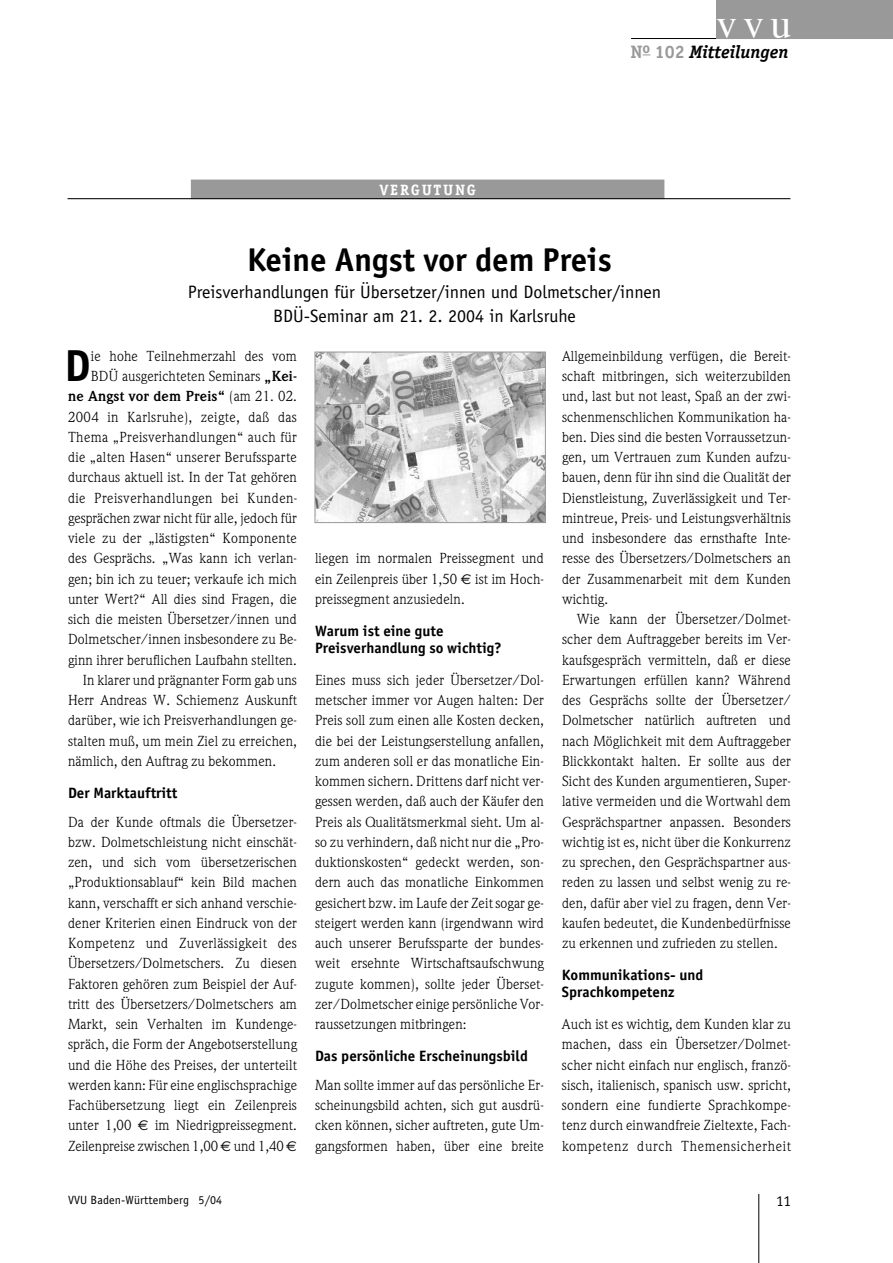
<style>
.page{position:relative;width:893px;height:1263px;background:#fff}
.page>*{position:absolute;margin:0;border:0;box-sizing:border-box;transform-origin:0 0}
.t1{font:700 45px "Officina Sans";color:#000}
.t2{font:42px "Times";color:#fff}
.t3{font:700 33px "Officina Sans";color:#000}
.t4{font:18px/24px "Officina Sans";color:#000;text-align:center}
.t5{font:italic 700 18px "Officina Serif";color:#000}
.t6{font:700 15px/16.5px "Officina Sans";color:#000}
.t7{font:700 15px "Officina Serif";letter-spacing:.11em;color:#fff}
.t8{font:15px "Officina Sans";color:#000}
.t9{font:14.25px/20.2px "Weidemann";letter-spacing:.01em;color:#000;text-align:justify}
.t10{font:14.25px "Weidemann";letter-spacing:.03em;color:#000}
.t11{font:700 14.25px "Weidemann";letter-spacing:.01em;color:#000}
.t12{font:12px "Officina Sans";letter-spacing:.01em;color:#000}
.s1{font-style:normal;color:#999}
.s2{font-weight:700}
.s3{font-weight:400}
.s4{font-family:"Euro Sans"}
</style>
<div class="page">
<hr style="left:631px;top:38px;width:262px;height:1px;background:#000">
<div style="left:716px;top:0;width:177px;height:38px;background:#999"></div>
<hr style="left:758px;top:1194px;width:1px;height:69px;background:#000">
<div style="left:191px;top:180px;width:473px;height:19px;background:#999"></div>
<hr style="left:68px;top:198px;width:722px;height:1px;background:#000">
<img style="left:317px;top:354px;width:227px;height:167px">
<div style="left:315px;top:352px;width:231px;height:171px;border:1px solid #999"></div>
<p class="t7" style="left:379px;top:184px;width:98px">VERGUTUNG</p>
<h2 class="t2" style="left:716px;top:6px;width:77px">vvu</h2>
<p class="t5" style="left:631px;top:45px;width:159px"><span class="s1">N</span><sup>o</sup> <span class="s1">102</span> Mitteilungen</p>
<h3 class="t3" style="left:247px;top:247px;width:366px">Keine Angst vor dem Preis</h3>
<p class="t4" style="left:188px;top:281px;width:475px">Preisverhandlungen für Übersetzer/innen und Dolmetscher/innen<br>BDÜ-Seminar am 21. 2. 2004 in Karlsruhe</p>
<h1 class="t1" style="left:64px;top:349px;width:28px">D</h1>
<p class="t9" style="left:91px;top:347px;width:208px">ie hohe Teilnehmerzahl des vom</p>
<p class="t9" style="left:91px;top:367px;width:208px">BDÜ ausgerichteten Seminars <span class="s2">„Kei-</span></p>
<p class="t11" style="left:68px;top:391px;width:230px">ne Angst vor dem Preis“ <span class="s3">(am 21. 02.</span></p>
<p class="t9" style="left:68px;top:408px;width:230px">2004 in Karlsruhe), zeigte, daß das</p>
<p class="t9" style="left:68px;top:428px;width:230px">Thema „Preisverhandlungen“ auch für</p>
<p class="t9" style="left:68px;top:448px;width:230px">die „alten Hasen“ unserer Berufssparte</p>
<p class="t9" style="left:68px;top:469px;width:230px">durchaus aktuell ist. In der Tat gehören</p>
<p class="t10" style="left:68px;top:492px;width:231px">die Preisverhandlungen bei Kunden -</p>
<p class="t9" style="left:68px;top:509px;width:230px">gesprächen zwar nicht für alle, jedoch für</p>
<p class="t9" style="left:68px;top:529px;width:230px">viele zu der „lästigsten“ Komponente</p>
<p class="t9" style="left:68px;top:550px;width:230px">des Gesprächs. „Was kann ich verlan-</p>
<p class="t9" style="left:68px;top:570px;width:230px">gen; bin ich zu teuer; verkaufe ich mich</p>
<p class="t9" style="left:68px;top:590px;width:230px">unter Wert?“ All dies sind Fragen, die</p>
<p class="t9" style="left:68px;top:610px;width:230px">sich die meisten Übersetzer/innen und</p>
<p class="t9" style="left:68px;top:631px;width:230px">Dolmetscher/innen insbesondere zu Be-</p>
<p class="t9" style="left:68px;top:651px;width:230px">ginn ihrer beruflichen Laufbahn stellten.</p>
<p class="t9" style="left:83px;top:671px;width:216px">In klarer und prägnanter Form gab uns</p>
<p class="t9" style="left:68px;top:691px;width:230px">Herr Andreas W. Schiemenz Auskunft</p>
<p class="t9" style="left:68px;top:712px;width:230px">darüber, wie ich Preisverhandlungen ge-</p>
<p class="t9" style="left:68px;top:732px;width:230px">stalten muß, um mein Ziel zu erreichen,</p>
<p class="t9" style="left:68px;top:752px;width:210px">nämlich, den Auftrag zu bekommen.</p>
<p class="t6" style="left:68px;top:786px;width:111px">Der Marktauftritt</p>
<p class="t9" style="left:68px;top:813px;width:230px">Da der Kunde oftmals die Übersetzer&shy;bzw. Dolmetschleistung nicht einschät&shy;zen, und sich vom übersetzerischen „Produktionsablauf“ kein Bild machen kann, verschafft er sich anhand verschie&shy;dener Kriterien einen Eindruck von der Kompetenz und Zuverlässigkeit des Übersetzers/Dolmetschers. Zu diesen Faktoren gehören zum Beispiel der Auf&shy;tritt des Übersetzers/Dolmetschers am Markt, sein Verhalten im Kundenge&shy;spräch, die Form der Angebotserstellung und die Höhe des Preises, der unterteilt werden kann: Für eine englischsprachige Fachübersetzung liegt ein Zeilenpreis unter 1,00 <span class="s4">€</span> im Niedrigpreissegment.<br>Zeilenpreise zwischen 1,00 <span class="s4">€</span> und 1,40 <span class="s4">€</span></p>
<p class="t9" style="left:315px;top:550px;width:230px">liegen im normalen Preissegment und ein Zeilenpreis über 1,50 <span class="s4">€</span> ist im Hoch&shy;preissegment anzusiedeln.</p>
<p class="t6" style="left:315px;top:624px;width:188px">Warum ist eine gute<br>Preisverhandlung so wichtig?</p>
<p class="t9" style="left:315px;top:671px;width:230px">Eines muss sich jeder Übersetzer/Dol&shy;metscher immer vor Augen halten: Der Preis soll zum einen alle Kosten decken, die bei der Leistungserstellung anfallen, zum anderen soll er das monatliche Ein&shy;kommen sichern. Drittens darf nicht ver&shy;gessen werden, daß auch der Käufer den Preis als Qualitätsmerkmal sieht. Um al&shy;so zu verhindern, daß nicht nur die „Pro&shy;duktionskosten“ gedeckt werden, son&shy;dern auch das monatliche Einkommen gesichert bzw. im Laufe der Zeit sogar ge&shy;steigert werden kann (irgendwann wird auch unserer Berufssparte der bundes&shy;weit ersehnte Wirtschaftsaufschwung zugute kommen), sollte jeder Überset&shy;zer/Dolmetscher einige persönliche Vor&shy;raussetzungen mitbringen:</p>
<p class="t6" style="left:315px;top:1049px;width:214px">Das persönliche Erscheinungsbild</p>
<p class="t9" style="left:315px;top:1076px;width:230px">Man sollte immer auf das persönliche Er&shy;scheinungsbild achten, sich gut ausdrü&shy;cken können, sicher auftreten, gute Um&shy;gangsformen haben, über eine breite</p>
<p class="t9" style="left:562px;top:347px;width:230px">Allgemeinbildung verfügen, die Bereit&shy;schaft mitbringen, sich weiterzubilden und, last but not least, Spaß an der zwi&shy;schenmenschlichen Kommunikation ha&shy;ben. Dies sind die besten Vorraussetzun&shy;gen, um Vertrauen zum Kunden aufzu&shy;bauen, denn für ihn sind die Qualität der Dienstleistung, Zuverlässigkeit und Ter&shy;mintreue, Preis- und Leistungsverhältnis und insbesondere das ernsthafte Inte&shy;resse des Übersetzers/Dolmetschers an der Zusammenarbeit mit dem Kunden wichtig.</p>
<p class="t9" style="left:562px;top:610px;width:230px;text-indent:15px">Wie kann der Übersetzer/Dolmet&shy;scher dem Auftraggeber bereits im Ver&shy;kaufsgespräch vermitteln, daß er diese Erwartungen erfüllen kann? Während des Gesprächs sollte der Übersetzer/ Dolmetscher natürlich auftreten und nach Möglichkeit mit dem Auftraggeber Blickkontakt halten. Er sollte aus der Sicht des Kunden argumentieren, Super&shy;lative vermeiden und die Wortwahl dem Gesprächspartner anpassen. Besonders wichtig ist es, nicht über die Konkurrenz zu sprechen, den Gesprächspartner aus&shy;reden zu lassen und selbst wenig zu re&shy;den, dafür aber viel zu fragen, denn Ver&shy;kaufen bedeutet, die Kundenbedürfnisse zu erkennen und zufrieden zu stellen.</p>
<p class="t6" style="left:562px;top:968px;width:143px">Kommunikations- und<br>Sprachkompetenz</p>
<p class="t9" style="left:562px;top:1015px;width:230px">Auch ist es wichtig, dem Kunden klar zu machen, dass ein Übersetzer/Dolmet&shy;scher nicht einfach nur englisch, franzö&shy;sisch, italienisch, spanisch usw. spricht, sondern eine fundierte Sprachkompe&shy;tenz durch einwandfreie Zieltexte, Fach&shy;kompetenz durch Themensicherheit</p>
<p class="t12" style="left:68px;top:1195px;width:156px">VVU Baden-Württemberg 5/04</p>
<p class="t8" style="left:776px;top:1195px;width:16px">11</p>
</div>
